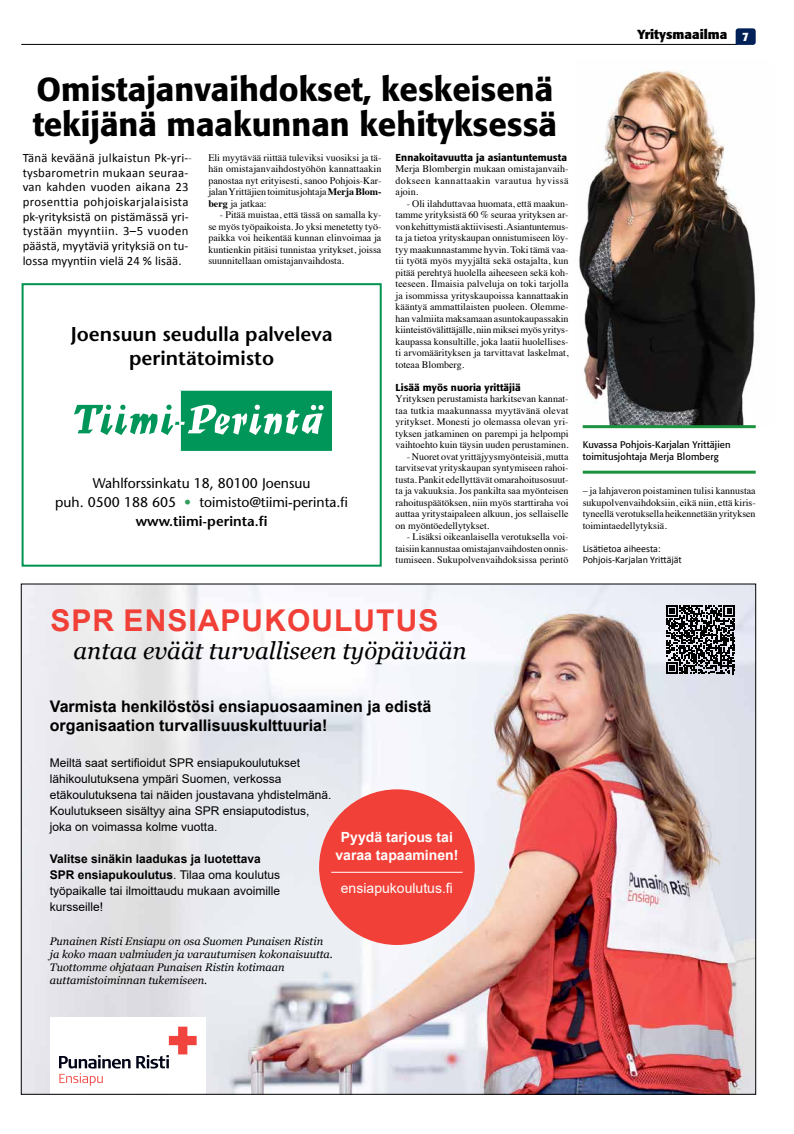
<style>
.page{position:relative;width:794px;height:1134px;background:#fff}
.page>*{position:absolute;margin:0;border:0;box-sizing:border-box;transform-origin:0 0}
.t1{font:500 32.9px/35px "Formata";color:#000}
.t2{font:900 32.9px "Optima";color:#1f1f20}
.t3{font:700 30px "Arial";letter-spacing:.035em;color:#f14037}
.t4{font:italic 24px "Georgia";color:#000}
.t5{font:600 20px/24px "Stone Sans";color:#000;text-align:center}
.t6{font:italic 16.1px/17.2px "Optima";color:#1f1f20;text-align:center}
.t7{font:700 16px/19.2px "Arial";color:#000}
.t8{font:14px/19px "Stone Sans";color:#000;text-align:center}
.t9{font:700 14px/18.6px "Arial";color:#fff;text-align:center}
.t10{font:14px "Arial";color:#fff}
.t11{font:700 13px "Formata";color:#000}
.t12{font:12.7px/14.7px "Calibri";letter-spacing:.005em;color:#000;text-align:justify}
.t13{font:12px/16px "Arial";color:#000}
.t14{font:italic 11px/13.2px "Georgia";color:#000}
.t15{font:10px/11.5px "Times";color:#000;text-align:justify}
.t16{font:500 10px "Formata";letter-spacing:.005em;color:#000}
.t17{font:10px/11.5px "Calibri";color:#000}
.t18{font:9.5px/11.5px "Formata";letter-spacing:.01em;color:#000}
.s1{font-weight:700}
.s2{color:#319d5a}
.s3{font-weight:600}
</style>
<div class="page">
<hr style="left:21px;top:44px;width:716px;height:1px;background:#000">
<svg style="left:735px;top:28px;width:20px;height:17px"></svg>
<img style="left:23px;top:586px;width:731px;height:506px">
<div style="left:50px;top:1017px;width:156px;height:77px;background:#fff"></div>
<svg style="left:59px;top:1027px;width:138px;height:59px"></svg>
<div style="left:319px;top:789px;width:156px;height:156px;background:#f14037;border-radius:50%"></div>
<hr style="left:331px;top:872px;width:132px;height:1px;background:#fff">
<svg style="left:666px;top:605px;width:69px;height:69px;background:#535458"></svg>
<img style="left:579px;top:70px;width:177px;height:357px">
<div style="left:22px;top:283px;width:360px;height:284px;border:2px solid #009350"></div>
<svg style="left:74px;top:390px;width:258px;height:61px"></svg>
<hr style="left:583px;top:471px;width:172px;height:3px;background:#1b923e">
<hr style="left:583px;top:425px;width:172px;height:3px;background:#1b923e">
<h1 class="t1" style="left:33px;top:72px;width:526px">Omistajanvaihdokset, keskeisenä tekijänä maakunnan kehityksessä</h1>
<p class="t15" style="left:208px;top:151px;width:174px;text-indent:-20px">- Eli myytävää riittää tuleviksi vuosiksi ja tä&shy;hän omistajanvaihdostyöhön kannattaakin panostaa nyt erityisesti, sanoo Pohjois-Kar&shy;jalan Yrittäjien toimitusjohtaja <span class="s1">Merja Blom&shy;berg</span> ja jatkaa:</p>
<p class="t15" style="left:208px;top:208px;width:174px;text-indent:11px">- Pitää muistaa, että tässä on samalla ky&shy;se myös työpaikoista. Jo yksi menetetty työ&shy;paikka voi heikentää kunnan elinvoimaa ja kuntienkin pitäisi tunnistaa yritykset, joissa suunnitellaan omistajanvaihdosta.</p>
<p class="t16" style="left:395px;top:151px;width:173px">Ennakoitavuutta ja asiantuntemusta</p>
<p class="t15" style="left:395px;top:162px;width:174px">Merja Blombergin mukaan omistajanvaih&shy;dokseen kannattaakin varautua hyvissä ajoin.</p>
<p class="t15" style="left:395px;top:197px;width:174px;text-indent:11px">- Oli ilahduttavaa huomata, että maakun&shy;tamme yrityksistä 60 % seuraa yrityksen ar&shy;von kehittymistä aktiivisesti. Asiantuntemus&shy;ta ja tietoa yrityskaupan onnistumiseen löy&shy;tyy maakunnastamme hyvin. Toki tämä vaa&shy;tii työtä myös myyjältä sekä ostajalta, kun pitää perehtyä huolella aiheeseen sekä koh&shy;teeseen. Ilmaisia palveluja on toki tarjolla ja isommissa yrityskaupoissa kannattaakin kääntyä ammattilaisten puoleen. Olemme&shy;han valmiita maksamaan asuntokaupassakin kiinteistövälittäjälle, niin miksei myös yritys&shy;kaupassa konsultille, joka laatii huolellises&shy;ti arvomäärityksen ja tarvittavat laskelmat, toteaa Blomberg.</p>
<p class="t16" style="left:395px;top:381px;width:127px">Lisää myös nuoria yrittäjiä</p>
<p class="t15" style="left:395px;top:392px;width:174px">Yrityksen perustamista harkitsevan kannat&shy;taa tutkia maakunnassa myytävänä olevat yritykset. Monesti jo olemassa olevan yri&shy;tyksen jatkaminen on parempi ja helpompi vaihtoehto kuin täysin uuden perustaminen.</p>
<p class="t15" style="left:395px;top:450px;width:174px;text-indent:11px">- Nuoret ovat yrittäjyysmyönteisiä, mutta tarvitsevat yrityskaupan syntymiseen rahoi&shy;tusta. Pankit edellyttävät omarahoitusosuut&shy;ta ja vakuuksia. Jos pankilta saa myönteisen rahoituspäätöksen, niin myös starttiraha voi auttaa yritystaipaleen alkuun, jos sellaiselle on myöntöedellytykset.</p>
<p class="t15" style="left:395px;top:530px;width:174px;text-indent:11px">- Lisäksi oikeanlaisella verotuksella voi&shy;taisiin kannustaa omistajanvaihdosten onnis&shy;tumiseen. Sukupolvenvaihdoksissa perintö</p>
<p class="t12" style="left:23px;top:150px;width:167px">Tänä keväänä julkaistun Pk-yri&shy;tysbarometrin mukaan seuraa&shy;van kahden vuoden aikana 23 prosenttia pohjoiskarjalaisista pk-yrityksistä on pistämässä yri&shy;tystään myyntiin. 3–5 vuoden päästä, myytäviä yrityksiä on tu&shy;lossa myyntiin vielä 24 % lisää.</p>
<h1 class="t2" style="left:131px;top:249px;width:142px">Olemme</h1>
<h3 class="t5" style="left:71px;top:322px;width:263px">Joensuun seudulla palveleva perintätoimisto</h3>
<h1 class="t2" style="left:72px;top:328px;width:260px">Kauppakadulle!</h1>
<h3 class="t6" style="left:64px;top:469px;width:276px">Kauppakatu 17 B, 3.krs, 80100 Joensuu puh. 0500 188 605, fax 013 318 013</h3>
<h3 class="t6" style="left:132px;top:521px;width:138px">www.tiimi-perinta.fi</h3>
<h3 class="t8" style="left:55px;top:473px;width:294px">Wahlforssinkatu 18, 80100 Joensuu<br>puh. 0500 188 605 <span class="s2">•</span> toimisto@tiimi-perinta.fi <span class="s3">www.tiimi-perinta.fi</span></h3>
<h3 class="t11" style="left:637px;top:27px;width:113px">Yritysmaailma <sub>7</sub></h3>
<p class="t18" style="left:583px;top:439px;width:149px">Kuvassa Pohjois-Karjalan Yrittäjien toimitusjohtaja Merja Blomberg</p>
<p class="t15" style="left:583px;top:484px;width:174px">– ja lahjaveron poistaminen tulisi kannustaa sukupolvenvaihdoksiin, eikä niin, että kiris&shy;tyneellä verotuksella heikennetään yrityksen toimintaedellytyksiä.</p>
<p class="t17" style="left:583px;top:542px;width:101px">Lisätietoa aiheesta:<br>Pohjois-Karjalan Yrittäjät</p>
<h2 class="t3" style="left:50px;top:599px;width:389px">SPR ENSIAPUKOULUTUS</h2>
<h3 class="t4" style="left:73px;top:636px;width:394px">antaa eväät turvalliseen työpäivään</h3>
<h3 class="t7" style="left:50px;top:697px;width:383px">Varmista henkilöstösi ensiapuosaaminen ja edistä organisaation turvallisuuskulttuuria!</h3>
<p class="t13" style="left:50px;top:755px;width:283px">Meiltä saat sertifioidut SPR ensiapukoulutukset lähikoulutuksena ympäri Suomen, verkossa etäkoulutuksena tai näiden joustavana yhdistelmänä.<br>Koulutukseen sisältyy aina SPR ensiaputodistus, joka on voimassa kolme vuotta.</p>
<p class="t13" style="left:50px;top:851px;width:232px"><span class="s1">Valitse sinäkin laadukas ja luotettava SPR ensiapukoulutus</span>. Tilaa oma koulutus työpaikalle tai ilmoittaudu mukaan avoimille kursseille!</p>
<h3 class="t9" style="left:335px;top:828px;width:124px">Pyydä tarjous tai varaa tapaaminen!</h3>
<h3 class="t10" style="left:341px;top:878px;width:114px">ensiapukoulutus.fi</h3>
<p class="t14" style="left:50px;top:934px;width:284px">Punainen Risti Ensiapu on osa Suomen Punaisen Ristin ja koko maan valmiuden ja varautumisen kokonaisuutta.<br>Tuottomme ohjataan Punaisen Ristin kotimaan auttamistoiminnan tukemiseen.</p>
</div>
